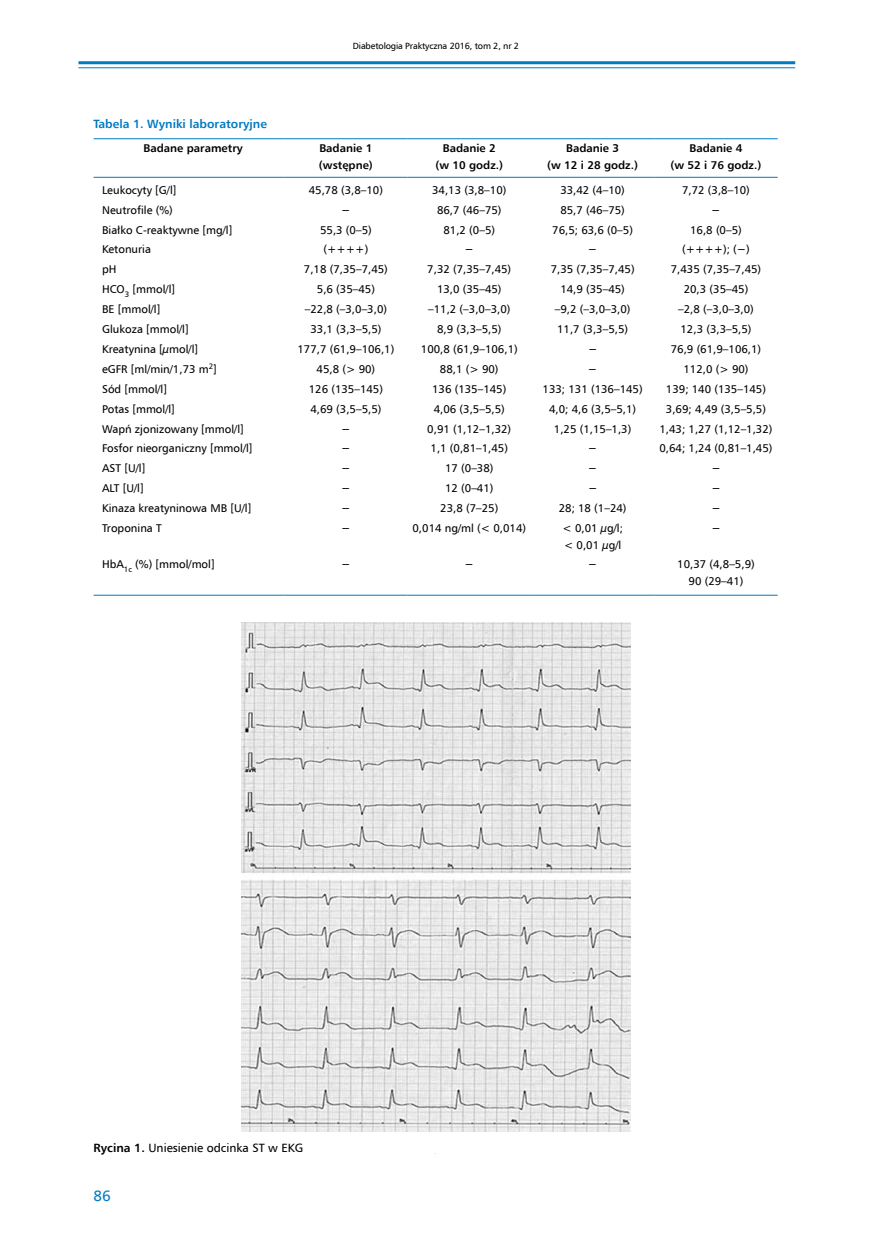
<style>
.page{position:relative;width:872px;height:1234px;background:#fff}
.page>*{position:absolute;margin:0;border:0;box-sizing:border-box;transform-origin:0 0}
.t1{font:15px "Humnst 777 EU";color:#007ac2}
.t2{font:12px "Humnst 777 EU";color:#000}
.t3{font:700 12px "Humnst 777 EU";color:#007ac2}
.t4{font:11.25px/16.5px "Humnst 777 EU";color:#000}
.t5{font:700 11.25px/16.5px "Humnst 777 EU";color:#000;text-align:center}
.t6{font:9px "Humnst 777 EU";letter-spacing:-.015em;color:#000}
.s1{font-weight:700}
</style>
<div class="page">
<hr style="left:78px;top:61px;width:717px;height:3px;background:#007ac2">
<hr style="left:78px;top:67px;width:717px;height:1px;background:#007ac2">
<img style="left:242px;top:622px;width:388px;height:508px">
<hr style="left:94px;top:594px;width:190px;height:1px;background:#007ac2">
<hr style="left:284px;top:594px;width:123px;height:1px;background:#007ac2">
<hr style="left:407px;top:594px;width:124px;height:1px;background:#007ac2">
<hr style="left:531px;top:594px;width:123px;height:1px;background:#007ac2">
<hr style="left:654px;top:594px;width:123px;height:1px;background:#007ac2">
<hr style="left:94px;top:138px;width:190px;height:1px;background:#007ac2">
<hr style="left:284px;top:138px;width:123px;height:1px;background:#007ac2">
<hr style="left:407px;top:138px;width:124px;height:1px;background:#007ac2">
<hr style="left:531px;top:138px;width:123px;height:1px;background:#007ac2">
<hr style="left:654px;top:138px;width:123px;height:1px;background:#007ac2">
<hr style="left:94px;top:177px;width:190px;height:1px;background:#007ac2">
<hr style="left:284px;top:177px;width:123px;height:1px;background:#007ac2">
<hr style="left:407px;top:177px;width:124px;height:1px;background:#007ac2">
<hr style="left:531px;top:177px;width:123px;height:1px;background:#007ac2">
<hr style="left:654px;top:177px;width:123px;height:1px;background:#007ac2">
<p class="t6" style="left:353px;top:41px;width:168px">Diabetologia Praktyczna 2016, tom 2, nr 2</p>
<p class="t3" style="left:94px;top:116px;width:175px">Tabela 1. Wyniki laboratoryjne</p>
<p class="t5" style="left:144px;top:140px;width:101px">Badane parametry</p>
<p class="t5" style="left:319px;top:140px;width:55px;text-align:left">Badanie 1 (wstępne)</p>
<p class="t5" style="left:435px;top:140px;width:69px">Badanie 2 (w 10 godz.)</p>
<p class="t5" style="left:547px;top:140px;width:92px">Badanie 3<br>(w 12 i 28 godz.)</p>
<p class="t5" style="left:670px;top:140px;width:92px">Badanie 4<br>(w 52 i 76 godz.)</p>
<p class="t4" style="left:102px;top:181px;width:76px">Leukocyty [G/l]</p>
<p class="t4" style="left:309px;top:181px;width:76px">45,78 (3,8–10)</p>
<p class="t4" style="left:432px;top:181px;width:76px">34,13 (3,8–10)</p>
<p class="t4" style="left:560px;top:181px;width:66px">33,42 (4–10)</p>
<p class="t4" style="left:682px;top:181px;width:69px">7,72 (3,8–10)</p>
<p class="t4" style="left:102px;top:201px;width:72px">Neutrofile (%)</p>
<p class="t4" style="left:341px;top:201px;width:11px">−</p>
<p class="t4" style="left:437px;top:201px;width:66px">86,7 (46–75)</p>
<p class="t4" style="left:560px;top:201px;width:66px">85,7 (46–75)</p>
<p class="t4" style="left:711px;top:201px;width:11px">−</p>
<p class="t4" style="left:102px;top:221px;width:132px">Białko C-reaktywne [mg/l]</p>
<p class="t4" style="left:320px;top:221px;width:53px">55,3 (0–5)</p>
<p class="t4" style="left:443px;top:221px;width:53px">81,2 (0–5)</p>
<p class="t4" style="left:552px;top:221px;width:82px">76,5; 63,6 (0–5)</p>
<p class="t4" style="left:690px;top:221px;width:53px">16,8 (0–5)</p>
<p class="t4" style="left:102px;top:241px;width:50px">Ketonuria</p>
<p class="t4" style="left:323px;top:241px;width:46px">(++++)</p>
<p class="t4" style="left:464px;top:241px;width:11px">−</p>
<p class="t4" style="left:588px;top:241px;width:11px">−</p>
<p class="t4" style="left:682px;top:241px;width:69px">(++++); (−)</p>
<p class="t4" style="left:102px;top:261px;width:16px">pH</p>
<p class="t4" style="left:304px;top:261px;width:85px">7,18 (7,35–7,45)</p>
<p class="t4" style="left:427px;top:261px;width:85px">7,32 (7,35–7,45)</p>
<p class="t4" style="left:550px;top:261px;width:85px">7,35 (7,35–7,45)</p>
<p class="t4" style="left:671px;top:261px;width:92px">7,435 (7,35–7,45)</p>
<p class="t4" style="left:102px;top:281px;width:75px">HCO<sub>3</sub> [mmol/l]</p>
<p class="t4" style="left:317px;top:281px;width:60px">5,6 (35–45)</p>
<p class="t4" style="left:437px;top:281px;width:66px">13,0 (35–45)</p>
<p class="t4" style="left:560px;top:281px;width:66px">14,9 (35–45)</p>
<p class="t4" style="left:683px;top:281px;width:66px">20,3 (35–45)</p>
<p class="t4" style="left:102px;top:301px;width:60px">BE [mmol/l]</p>
<p class="t4" style="left:305px;top:301px;width:84px">–22,8 (–3,0–3,0)</p>
<p class="t4" style="left:428px;top:301px;width:84px">–11,2 (–3,0–3,0)</p>
<p class="t4" style="left:555px;top:301px;width:77px">–9,2 (–3,0–3,0)</p>
<p class="t4" style="left:678px;top:301px;width:77px">–2,8 (–3,0–3,0)</p>
<p class="t4" style="left:102px;top:320px;width:88px">Glukoza [mmol/l]</p>
<p class="t4" style="left:310px;top:320px;width:73px">33,1 (3,3–5,5)</p>
<p class="t4" style="left:437px;top:320px;width:66px">8,9 (3,3–5,5)</p>
<p class="t4" style="left:557px;top:320px;width:73px">11,7 (3,3–5,5)</p>
<p class="t4" style="left:680px;top:320px;width:73px">12,3 (3,3–5,5)</p>
<p class="t4" style="left:102px;top:340px;width:97px">Kreatynina [µmol/l]</p>
<p class="t4" style="left:297px;top:340px;width:98px">177,7 (61,9–106,1)</p>
<p class="t4" style="left:421px;top:340px;width:98px">100,8 (61,9–106,1)</p>
<p class="t4" style="left:588px;top:340px;width:11px">−</p>
<p class="t4" style="left:671px;top:340px;width:92px">76,9 (61,9–106,1)</p>
<p class="t4" style="left:102px;top:360px;width:116px">eGFR [ml/min/1,73 m<sup>2</sup>]</p>
<p class="t4" style="left:316px;top:360px;width:60px">45,8 (&gt; 90)</p>
<p class="t4" style="left:440px;top:360px;width:60px">88,1 (&gt; 90)</p>
<p class="t4" style="left:588px;top:360px;width:11px">−</p>
<p class="t4" style="left:683px;top:360px;width:67px">112,0 (&gt; 90)</p>
<p class="t4" style="left:102px;top:380px;width:66px">Sód [mmol/l]</p>
<p class="t4" style="left:309px;top:380px;width:76px">126 (135–145)</p>
<p class="t4" style="left:432px;top:380px;width:76px">136 (135–145)</p>
<p class="t4" style="left:542px;top:380px;width:102px">133; 131 (136–145)</p>
<p class="t4" style="left:666px;top:380px;width:102px">139; 140 (135–145)</p>
<p class="t4" style="left:102px;top:400px;width:74px">Potas [mmol/l]</p>
<p class="t4" style="left:310px;top:400px;width:73px">4,69 (3,5–5,5)</p>
<p class="t4" style="left:434px;top:400px;width:73px">4,06 (3,5–5,5)</p>
<p class="t4" style="left:549px;top:400px;width:89px">4,0; 4,6 (3,5–5,1)</p>
<p class="t4" style="left:666px;top:400px;width:102px">3,69; 4,49 (3,5–5,5)</p>
<p class="t4" style="left:102px;top:420px;width:143px">Wapń zjonizowany [mmol/l]</p>
<p class="t4" style="left:341px;top:420px;width:11px">−</p>
<p class="t4" style="left:427px;top:420px;width:85px">0,91 (1,12–1,32)</p>
<p class="t4" style="left:554px;top:420px;width:79px">1,25 (1,15–1,3)</p>
<p class="t4" style="left:659px;top:420px;width:114px">1,43; 1,27 (1,12–1,32)</p>
<p class="t4" style="left:102px;top:440px;width:152px">Fosfor nieorganiczny [mmol/l]</p>
<p class="t4" style="left:341px;top:440px;width:11px">−</p>
<p class="t4" style="left:430px;top:440px;width:79px">1,1 (0,81–1,45)</p>
<p class="t4" style="left:588px;top:440px;width:11px">−</p>
<p class="t4" style="left:659px;top:440px;width:114px">0,64; 1,24 (0,81–1,45)</p>
<p class="t4" style="left:102px;top:460px;width:45px">AST [U/l]</p>
<p class="t4" style="left:341px;top:460px;width:11px">−</p>
<p class="t4" style="left:445px;top:460px;width:50px">17 (0–38)</p>
<p class="t4" style="left:588px;top:460px;width:11px">−</p>
<p class="t4" style="left:711px;top:460px;width:11px">−</p>
<p class="t4" style="left:102px;top:480px;width:43px">ALT [U/l]</p>
<p class="t4" style="left:341px;top:480px;width:11px">−</p>
<p class="t4" style="left:445px;top:480px;width:50px">12 (0–41)</p>
<p class="t4" style="left:588px;top:480px;width:11px">−</p>
<p class="t4" style="left:711px;top:480px;width:11px">−</p>
<p class="t4" style="left:102px;top:499px;width:151px">Kinaza kreatyninowa MB [U/l]</p>
<p class="t4" style="left:341px;top:499px;width:11px">−</p>
<p class="t4" style="left:440px;top:499px;width:60px">23,8 (7–25)</p>
<p class="t4" style="left:559px;top:499px;width:69px">28; 18 (1–24)</p>
<p class="t4" style="left:711px;top:499px;width:11px">−</p>
<p class="t4" style="left:102px;top:519px;width:61px">Troponina T</p>
<p class="t4" style="left:341px;top:519px;width:11px">−</p>
<p class="t4" style="left:412px;top:519px;width:115px">0,014 ng/ml (&lt; 0,014)</p>
<p class="t4" style="left:562px;top:519px;width:62px">&lt; 0,01 μg/l; &lt; 0,01 μg/l</p>
<p class="t4" style="left:711px;top:519px;width:11px">−</p>
<p class="t4" style="left:102px;top:556px;width:114px">HbA<sub>1c</sub> (%) [mmol/mol]</p>
<p class="t4" style="left:341px;top:556px;width:11px">−</p>
<p class="t4" style="left:464px;top:556px;width:11px">−</p>
<p class="t4" style="left:588px;top:556px;width:11px">−</p>
<p class="t4" style="left:677px;top:556px;width:79px;text-align:center">10,37 (4,8–5,9)<br>90 (29–41)</p>
<p class="t2" style="left:94px;top:1140px;width:211px"><span class="s1">Rycina 1.</span> Uniesienie odcinka ST w EKG</p>
<h1 class="t1" style="left:94px;top:1185px;width:19px">86</h1>
</div>
